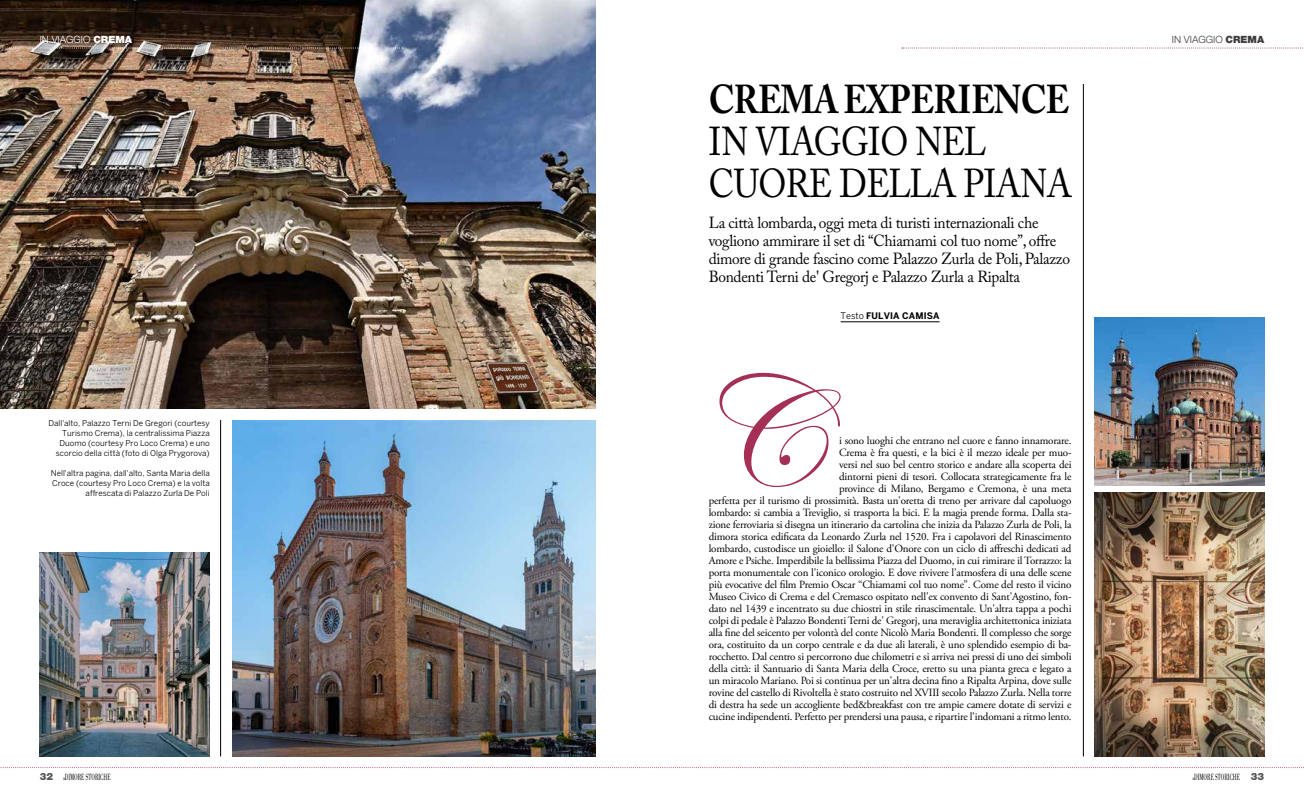
<style>
.page{position:relative;width:1304px;height:808px;background:#fff}
.page>*{position:absolute;margin:0;border:0;box-sizing:border-box;transform-origin:0 0}
.t1{font:159.1px "Edwardian Script ITC";color:#a53056}
.t2{font:40px/42px "Adobe Caslon Pro";letter-spacing:-.015em;color:#000;scale:.85 1}
.t3{font:700 40px "Adobe Caslon Pro";letter-spacing:-.015em;color:#000;scale:.85 1}
.t4{font:16px/18px "Adobe Caslon Pro";letter-spacing:-.02em;color:#000;scale:.96 1}
.t5{font:11px/12px "Adobe Garamond Pro";letter-spacing:-.015em;color:#000;text-align:right}
.t6{font:300 10px "Helvetica Neue LT Std";color:#3c3c3b}
.t7{font:300 10px "Helvetica Neue LT Std";color:#fff}
.t8{font:900 10px "Helvetica Neue LT Std";color:#575756}
.t9{font:9.3px "Bodoni Std";color:#000;scale:.57 1}
.t10{font:700 9px "Benton Sans";letter-spacing:.015em;color:#000}
.t11{font:8px/10px "Benton Sans";color:#000;text-align:right}
.s1{font-weight:900}
.s2{font-weight:400}
.s3{font-style:italic;font-size:4.4px}
.s4{font-family:"Helvetica Neue LT Std";font-weight:900;font-size:10px;color:#575756}
</style>
<div class="page">
<svg style="left:902px;top:48px;width:401px;height:1px"></svg>
<svg style="left:0;top:767px;width:1304px;height:1px"></svg>
<hr style="left:841px;top:321px;width:99px;height:1px;background:#000">
<hr style="left:220px;top:420px;width:1px;height:336px;background:#000">
<img style="left:0;top:0;width:595px;height:408px">
<img style="left:40px;top:552px;width:170px;height:204px">
<img style="left:1094px;top:317px;width:170px;height:168px">
<hr style="left:1083px;top:84px;width:1px;height:672px;background:#000">
<img style="left:1094px;top:492px;width:170px;height:264px">
<img style="left:232px;top:420px;width:363px;height:337px">
<svg style="left:0;top:48px;width:403px;height:1px"></svg>
<p class="t7" style="left:40px;top:33px;width:94px">IN VIAGGIO <span class="s1">CREMA</span></p>
<p class="t11" style="left:48px;top:418px;width:163px">Dall'alto, Palazzo Terni De Gregori (courtesy Turismo Crema), la centralissima Piazza Duomo (courtesy Pro Loco Crema) e uno scorcio della città (foto di Olga Prygorova)</p>
<p class="t11" style="left:51px;top:468px;width:160px">Nell'altra pagina, dall'alto, Santa Maria della<br>Croce (courtesy Pro Loco Crema) e la volta affrescata di Palazzo Zurla De Poli</p>
<h2 class="t3" style="left:709px;top:76px;width:426px">CREMA EXPERIENCE</h2>
<h2 class="t2" style="left:709px;top:121px;width:429px">IN VIAGGIO NEL<br>CUORE DELLA PIANA</h2>
<h3 class="t4" style="left:709px;top:213px;width:378px">La città lombarda, oggi meta di turisti internazionali che vogliono ammirare il set di “Chiamami col tuo nome”, offre dimore di grande fascino come Palazzo Zurla de Poli, Palazzo Bondenti Terni de' Gregorj e Palazzo Zurla a Ripalta</h3>
<p class="t10" style="left:841px;top:310px;width:100px"><span class="s2">Testo</span> FULVIA CAMISA</p>
<h1 class="t1" style="left:692px;top:348px;width:128px">C</h1>
<p class="t5" style="left:709px;top:435px;width:364px">i sono luoghi che entrano nel cuore e fanno innamorare.<br>Crema è fra questi, e la bici è il mezzo ideale per muo-<br>versi nel suo bel centro storico e andare alla scoperta dei<br>dintorni pieni di tesori. Collocata strategicamente fra le<br>province di Milano, Bergamo e Cremona, è una meta<br>perfetta per il turismo di prossimità. Basta un'oretta di treno per arrivare dal capoluogo lombardo: si cambia a Treviglio, si trasporta la bici. E la magia prende forma. Dalla sta&shy;zione ferroviaria si disegna un itinerario da cartolina che inizia da Palazzo Zurla de Poli, la dimora storica edificata da Leonardo Zurla nel 1520. Fra i capolavori del Rinascimento lombardo, custodisce un gioiello: il Salone d'Onore con un ciclo di affreschi dedicati ad Amore e Psiche. Imperdibile la bellissima Piazza del Duomo, in cui rimirare il Torrazzo: la porta monumentale con l'iconico orologio. E dove rivivere l'atmosfera di una delle scene più evocative del film Premio Oscar “Chiamami col tuo nome”. Come del resto il vicino Museo Civico di Crema e del Cremasco ospitato nell'ex convento di Sant'Agostino, fon&shy;dato nel 1439 e incentrato su due chiostri in stile rinascimentale. Un'altra tappa a pochi colpi di pedale è Palazzo Bondenti Terni de' Gregorj, una meraviglia architettonica iniziata alla fine del seicento per volontà del conte Nicolò Maria Bondenti. Il complesso che sorge ora, costituito da un corpo centrale e da due ali laterali, è uno splendido esempio di ba&shy;rocchetto. Dal centro si percorrono due chilometri e si arriva nei pressi di uno dei simboli della città: il Santuario di Santa Maria della Croce, eretto su una pianta greca e legato a un miracolo Mariano. Poi si continua per un'altra decina fino a Ripalta Arpina, dove sulle rovine del castello di Rivoltella è stato costruito nel XVIII secolo Palazzo Zurla. Nella torre di destra ha sede un accogliente bed&amp;breakfast con tre ampie camere dotate di servizi e cucine indipendenti. Perfetto per prendersi una pausa, e ripartire l'indomani a ritmo lento.</p>
<p class="t6" style="left:1172px;top:33px;width:94px">IN VIAGGIO <span class="s1">CREMA</span></p>
<p class="t8" style="left:40px;top:771px;width:15px">32</p>
<p class="t9" style="left:63px;top:772px;width:84px"><span class="s3">le</span> DIMORE STORICHE</p>
<p class="t9" style="left:1193px;top:772px;width:127px"><span class="s3">le</span> DIMORE STORICHE <span class="s4">33</span></p>
</div>
